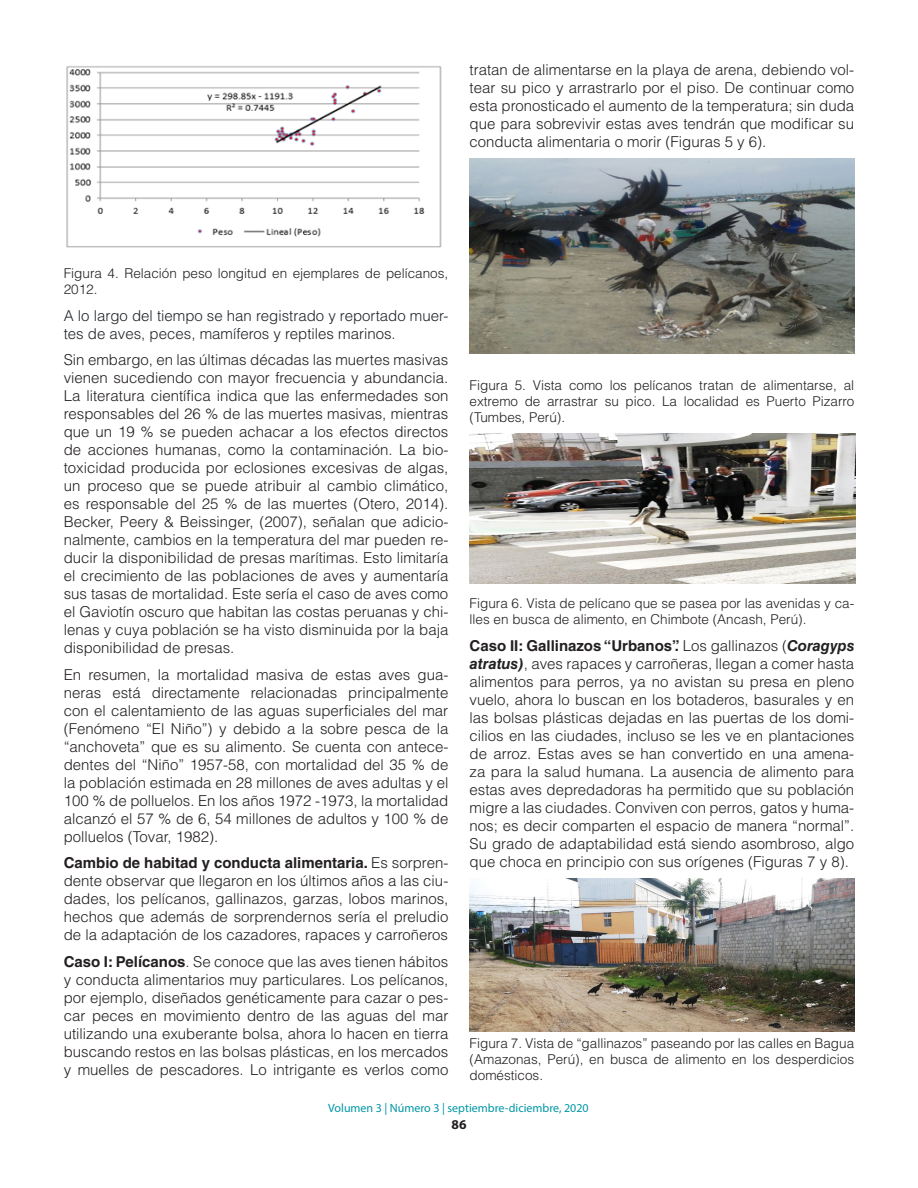
<style>
.page{position:relative;width:918px;height:1188px;background:#fff}
.page>*{position:absolute;margin:0;border:0;box-sizing:border-box;transform-origin:0 0}
.TEXTO{font:300 15px/18px "Helvetica LT Std";color:#231f20;text-align:justify}
.TEXTO-2{font:300 15px/18px "Helvetica LT Std";color:#212529}
.pie_de_foto{font:300 13.5px/16.2px "Helvetica LT Std";color:#231f20}
.t1{font:700 13.5px "Myriad Pro";color:#231f20}
.t2{font:12px "Myriad Pro";color:#0096a5}
.s1{color:#231f20}
.s2{font-weight:700}
.s3{font-weight:700;font-style:italic;color:#222}
</style>
<div class="page">
<img style="left:66px;top:66px;width:376px;height:182px">
<img style="left:470px;top:158px;width:384px;height:196px">
<img style="left:470px;top:434px;width:386px;height:149px">
<img style="left:470px;top:878px;width:384px;height:153px">
<p class="TEXTO" style="left:470px;top:60px;width:386px">tratan de alimentarse en la playa de arena, debiendo vol&shy;tear su pico y arrastrarlo por el piso. De continuar como esta pronosticado el aumento de la temperatura; sin duda que para sobrevivir estas aves tendrán que modificar su conducta alimentaria o morir (Figuras 5 y 6).</p>
<p class="pie_de_foto" style="left:64px;top:265px;width:386px">Figura 4. Relación peso longitud en ejemplares de pelícanos,<br>2012.</p>
<p class="TEXTO-2" style="left:64px;top:306px;width:386px">A lo largo del tiempo se han registrado y reportado muer&shy;tes de aves, peces, mamíferos <span class="s1">y reptiles marinos.</span></p>
<p class="TEXTO" style="left:64px;top:351px;width:386px">Sin embargo, en las últimas décadas las muertes masivas vienen sucediendo con mayor frecuencia y abundancia.<br>La literatura científica indica que las enfermedades son responsables del 26 % de las muertes masivas, mientras que un 19 % se pueden achacar a los efectos directos de acciones humanas, como la contaminación. La bio&shy;toxicidad producida por eclosiones excesivas de algas, un proceso que se puede atribuir al cambio climático, es responsable del 25 % de las muertes (Otero, 2014).<br>Becker, Peery &amp; Beissinger, (2007), señalan que adicio&shy;nalmente, cambios en la temperatura del mar pueden re&shy;ducir la disponibilidad de presas marítimas. Esto limitaría el crecimiento de las poblaciones de aves y aumentaría sus tasas de mortalidad. Este sería el caso de aves como el Gaviotín oscuro que habitan las costas peruanas y chi&shy;lenas y cuya población se ha visto disminuida por la baja disponibilidad de presas.</p>
<p class="TEXTO" style="left:64px;top:665px;width:386px">En resumen, la mortalidad masiva de estas aves gua&shy;neras está directamente relacionadas principalmente con el calentamiento de las aguas superficiales del mar (Fenómeno “El Niño”) y debido a la sobre pesca de la “anchoveta” que es su alimento. Se cuenta con antece&shy;dentes del “Niño” 1957-58, con mortalidad del 35 % de la población estimada en 28 millones de aves adultas y el 100 % de polluelos. En los años 1972 -1973, la mortalidad alcanzó el 57 % de 6, 54 millones de adultos y 100 % de polluelos (Tovar, 1982).</p>
<p class="TEXTO" style="left:64px;top:854px;width:386px"><span class="s2">Cambio de habitad y conducta alimentaria.</span> Es sorpren&shy;dente observar que llegaron en los últimos años a las ciu&shy;dades, los pelícanos, gallinazos, garzas, lobos marinos, hechos que además de sorprendernos sería el preludio de la adaptación de los cazadores, rapaces y carroñeros</p>
<p class="TEXTO" style="left:64px;top:952px;width:386px"><span class="s2">Caso I: Pelícanos</span>. Se conoce que las aves tienen hábitos y conducta alimentarios muy particulares. Los pelícanos, por ejemplo, diseñados genéticamente para cazar o pes&shy;car peces en movimiento dentro de las aguas del mar utilizando una exuberante bolsa, ahora lo hacen en tierra buscando restos en las bolsas plásticas, en los mercados y muelles de pescadores. Lo intrigante es verlos como</p>
<p class="pie_de_foto" style="left:470px;top:377px;width:386px;text-align:justify">Figura 5. Vista como los pelícanos tratan de alimentarse, al extremo de arrastrar su pico. La localidad es Puerto Pizarro (Tumbes, Perú).</p>
<p class="pie_de_foto" style="left:470px;top:595px;width:386px">Figura 6. Vista de pelícano que se pasea por las avenidas y ca&shy;lles en busca de alimento, en Chimbote (Ancash, Perú).</p>
<p class="TEXTO" style="left:470px;top:636px;width:386px"><span class="s2">Caso II: Gallinazos “Urbanos”.</span> Los gallinazos (<span class="s3">Coragyps atratus)</span>, aves rapaces y carroñeras, llegan a comer hasta alimentos para perros, ya no avistan su presa en pleno vuelo, ahora lo buscan en los botaderos, basurales y en las bolsas plásticas dejadas en las puertas de los domi&shy;cilios en las ciudades, incluso se les ve en plantaciones de arroz. Estas aves se han convertido en una amena&shy;za para la salud humana. La ausencia de alimento para estas aves depredadoras ha permitido que su población migre a las ciudades. Conviven con perros, gatos y huma&shy;nos; es decir comparten el espacio de manera “normal”.<br>Su grado de adaptabilidad está siendo asombroso, algo que choca en principio con sus orígenes (Figuras 7 y 8).</p>
<p class="pie_de_foto" style="left:470px;top:1035px;width:386px;text-align:justify">Figura 7. Vista de “gallinazos” paseando por las calles en Bagua (Amazonas, Perú), en busca de alimento en los desperdicios domésticos.</p>
<p class="t2" style="left:328px;top:1101px;width:262px">Volumen 3 | Número 3 | septiembre-diciembre, 2020</p>
<p class="t1" style="left:452px;top:1116px;width:16px">86</p>
</div>
